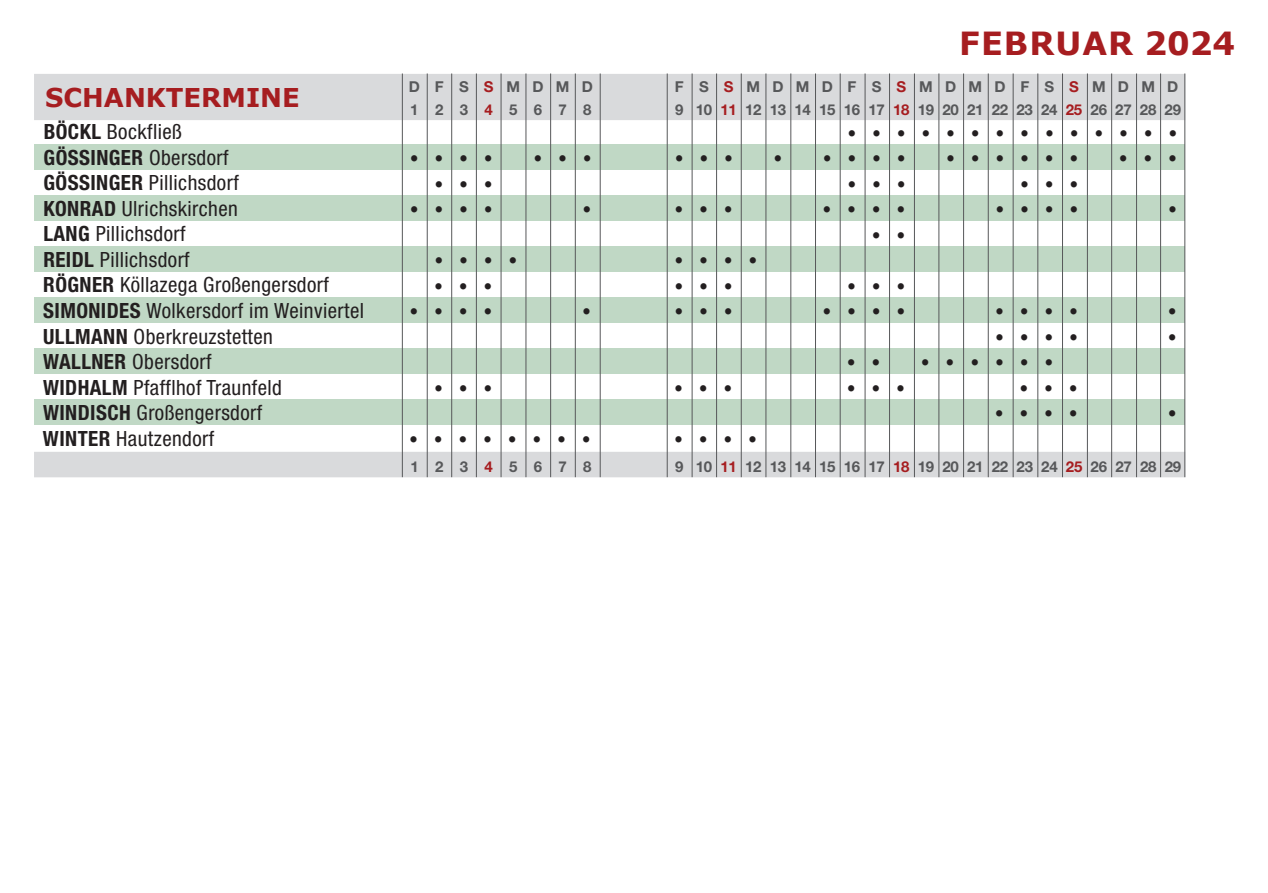
<style>
.page{position:relative;width:1268px;height:893px;background:#fff}
.page>*{position:absolute;margin:0;border:0;box-sizing:border-box;transform-origin:0 0}
.t1{font:700 31.8px "Verdana";letter-spacing:.035em;color:#a61d20}
.t2{font:700 25.8px "Verdana";color:#a61d20}
.t3{font:condensed 21px "Helvetica Neue LT Std";letter-spacing:.02em;color:#231f20}
.t4{font:21px "Wingdings";color:#231f20}
.t5{font:700 condensed 21px "Helvetica Neue LT Std";letter-spacing:.02em;color:#231f20}
.t6{font:700 15px "Helvetica Neue LT Std";letter-spacing:-.02em;color:#57585a}
.t7{font:700 15px "Helvetica Neue LT Std";letter-spacing:.82em;color:#57585a}
.t8{font:700 15px "Helvetica Neue LT Std";letter-spacing:1.09em;color:#57585a}
.s1{color:#a61d20}
.s2{font-weight:700}
.s3{font-weight:400}
</style>
<div class="page">
<svg style="left:34px;top:74px;width:1149px;height:403px"></svg>
<hr style="left:402px;top:74px;width:1px;height:403px;background:#57585a">
<hr style="left:666px;top:74px;width:1px;height:403px;background:#57585a">
<hr style="left:888px;top:74px;width:1px;height:403px;background:#57585a">
<hr style="left:1110px;top:74px;width:1px;height:403px;background:#57585a">
<hr style="left:426px;top:74px;width:1px;height:403px;background:#57585a">
<hr style="left:691px;top:74px;width:1px;height:403px;background:#57585a">
<hr style="left:913px;top:74px;width:1px;height:403px;background:#57585a">
<hr style="left:1135px;top:74px;width:1px;height:403px;background:#57585a">
<hr style="left:451px;top:74px;width:1px;height:403px;background:#57585a">
<hr style="left:716px;top:74px;width:1px;height:403px;background:#57585a">
<hr style="left:938px;top:74px;width:1px;height:403px;background:#57585a">
<hr style="left:1159px;top:74px;width:1px;height:403px;background:#57585a">
<hr style="left:525px;top:74px;width:1px;height:403px;background:#57585a">
<hr style="left:790px;top:74px;width:1px;height:403px;background:#57585a">
<hr style="left:1012px;top:74px;width:1px;height:403px;background:#57585a">
<hr style="left:476px;top:74px;width:1px;height:403px;background:#57585a">
<hr style="left:740px;top:74px;width:1px;height:403px;background:#57585a">
<hr style="left:962px;top:74px;width:1px;height:403px;background:#57585a">
<hr style="left:550px;top:74px;width:1px;height:403px;background:#57585a">
<hr style="left:814px;top:74px;width:1px;height:403px;background:#57585a">
<hr style="left:1037px;top:74px;width:1px;height:403px;background:#57585a">
<hr style="left:500px;top:74px;width:1px;height:403px;background:#57585a">
<hr style="left:765px;top:74px;width:1px;height:403px;background:#57585a">
<hr style="left:987px;top:74px;width:1px;height:403px;background:#57585a">
<hr style="left:574px;top:74px;width:1px;height:403px;background:#57585a">
<hr style="left:839px;top:74px;width:1px;height:403px;background:#57585a">
<hr style="left:1061px;top:74px;width:1px;height:403px;background:#57585a">
<hr style="left:599px;top:74px;width:1px;height:403px;background:#57585a">
<hr style="left:864px;top:74px;width:1px;height:403px;background:#57585a">
<hr style="left:1086px;top:74px;width:1px;height:403px;background:#57585a">
<hr style="left:1183px;top:74px;width:2px;height:403px;background:#57585a">
<svg style="left:873px;top:232px;width:30px;height:6px"></svg>
<svg style="left:848px;top:359px;width:31px;height:7px"></svg>
<p class="t2" style="left:45px;top:79px;width:256px">SCHANKTERMINE</p>
<h1 class="t1" style="left:958px;top:20px;width:277px">FEBRUAR 2024</h1>
<p class="t6" style="left:409px;top:77px;width:185px">D F S <span class="s1">S</span>MDMD</p>
<p class="t7" style="left:674px;top:77px;width:505px">F S <span class="s1">S</span>MDMD F S <span class="s1">S</span>MDMD F S <span class="s1">S</span>MDMD</p>
<p class="t8" style="left:410px;top:100px;width:182px">123<span class="s1">4</span>5678</p>
<p class="t6" style="left:675px;top:100px;width:507px">9 10 <span class="s1">11</span> 12 13 14 15 16 17 <span class="s1">18</span> 19 20 21 22 23 24 <span class="s1">25</span> 26 27 28 29</p>
<p class="t3" style="left:44px;top:120px;width:140px"><span class="s2">BÖCKL</span> Bockfließ</p>
<p class="t4" style="left:847px;top:122px;width:332px">••••••••••••••</p>
<p class="t5" style="left:44px;top:145px;width:186px">GÖSSINGER <span class="s3">Obersdorf</span></p>
<p class="t4" style="left:409px;top:147px;width:85px">••••</p>
<p class="t4" style="left:533px;top:147px;width:60px">•••</p>
<p class="t4" style="left:674px;top:147px;width:60px">•••</p>
<p class="t4" style="left:773px;top:147px;width:134px">• ••••</p>
<p class="t4" style="left:945px;top:147px;width:134px">••••••</p>
<p class="t4" style="left:1118px;top:147px;width:60px">•••</p>
<p class="t3" style="left:44px;top:171px;width:197px"><span class="s2">GÖSSINGER</span> Pillichsdorf</p>
<p class="t4" style="left:434px;top:173px;width:60px">•••</p>
<p class="t4" style="left:846px;top:173px;width:60px">•••</p>
<p class="t4" style="left:1019px;top:173px;width:60px">•••</p>
<p class="t3" style="left:43px;top:196px;width:196px"><span class="s2">KONRAD</span> Ulrichskirchen</p>
<p class="t4" style="left:409px;top:198px;width:85px">••••</p>
<p class="t4" style="left:582px;top:198px;width:11px">•</p>
<p class="t4" style="left:674px;top:198px;width:60px">•••</p>
<p class="t4" style="left:822px;top:198px;width:85px">••••</p>
<p class="t4" style="left:994px;top:198px;width:85px">••••</p>
<p class="t4" style="left:1167px;top:198px;width:11px">•</p>
<p class="t3" style="left:43px;top:222px;width:144px"><span class="s2">LANG</span> Pillichsdorf</p>
<p class="t3" style="left:43px;top:247px;width:148px"><span class="s2">REIDL</span> Pillichsdorf</p>
<p class="t4" style="left:434px;top:249px;width:85px">••••</p>
<p class="t4" style="left:674px;top:249px;width:85px">••••</p>
<p class="t3" style="left:43px;top:273px;width:287px"><span class="s2">RÖGNER</span> Köllazega Großengersdorf</p>
<p class="t4" style="left:434px;top:275px;width:60px">•••</p>
<p class="t4" style="left:674px;top:275px;width:60px">•••</p>
<p class="t4" style="left:846px;top:275px;width:60px">•••</p>
<p class="t3" style="left:43px;top:298px;width:322px"><span class="s2">SIMONIDES</span> Wolkersdorf im Weinviertel</p>
<p class="t4" style="left:409px;top:300px;width:85px">••••</p>
<p class="t4" style="left:582px;top:300px;width:11px">•</p>
<p class="t4" style="left:674px;top:300px;width:60px">•••</p>
<p class="t4" style="left:821px;top:300px;width:85px">••••</p>
<p class="t4" style="left:994px;top:300px;width:85px">••••</p>
<p class="t4" style="left:1167px;top:300px;width:11px">•</p>
<p class="t3" style="left:43px;top:324px;width:231px"><span class="s2">ULLMANN</span> Oberkreuzstetten</p>
<p class="t4" style="left:994px;top:326px;width:85px">••••</p>
<p class="t4" style="left:1167px;top:326px;width:11px">•</p>
<p class="t3" style="left:43px;top:349px;width:170px"><span class="s2">WALLNER</span> Obersdorf</p>
<p class="t4" style="left:920px;top:351px;width:134px">••••••</p>
<p class="t3" style="left:43px;top:375px;width:240px"><span class="s2">WIDHALM</span> Pfafflhof Traunfeld</p>
<p class="t4" style="left:433px;top:377px;width:60px">•••</p>
<p class="t4" style="left:673px;top:377px;width:60px">•••</p>
<p class="t4" style="left:846px;top:377px;width:60px">•••</p>
<p class="t4" style="left:1019px;top:377px;width:60px">•••</p>
<p class="t3" style="left:43px;top:400px;width:221px"><span class="s2">WINDISCH</span> Großengersdorf</p>
<p class="t4" style="left:994px;top:402px;width:85px">••••</p>
<p class="t4" style="left:1166px;top:402px;width:11px">•</p>
<p class="t3" style="left:43px;top:426px;width:173px"><span class="s2">WINTER</span> Hautzendorf</p>
<p class="t4" style="left:409px;top:428px;width:184px">••••••••</p>
<p class="t4" style="left:673px;top:428px;width:85px">••••</p>
<p class="t8" style="left:410px;top:457px;width:182px">123<span class="s1">4</span>5678</p>
<p class="t6" style="left:675px;top:457px;width:507px">9 10 <span class="s1">11</span> 12 13 14 15 16 17 <span class="s1">18</span> 19 20 21 22 23 24 <span class="s1">25</span> 26 27 28 29</p>
</div>
